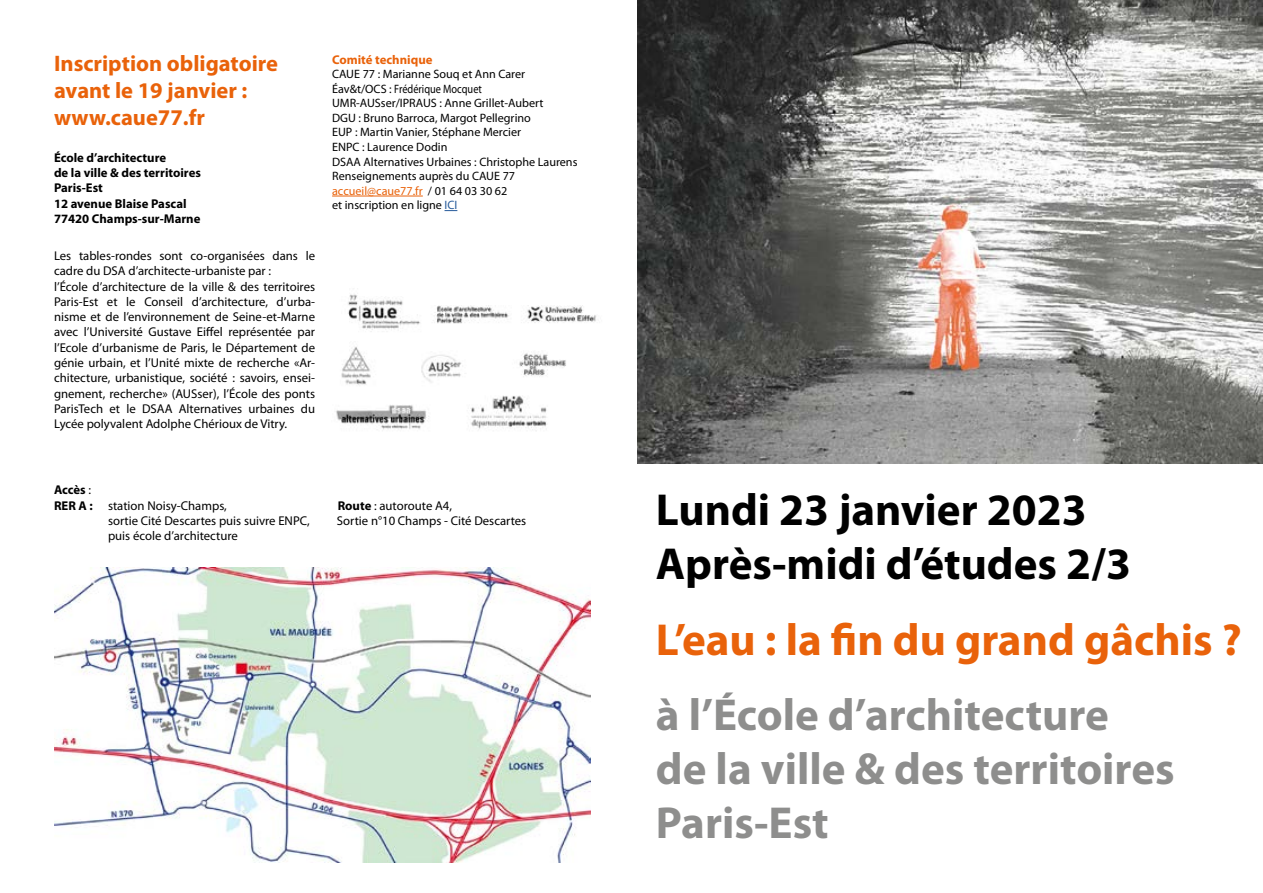
<style>
.page{position:relative;width:1263px;height:893px;background:#fff}
.page>*{position:absolute;margin:0;border:0;box-sizing:border-box;transform-origin:0 0}
.t1{font:700 45px/54px "Myriad Pro";color:#8e8e8d}
.t2{font:700 45px/54px "Myriad Pro";color:#000}
.t3{font:700 45px "Myriad Pro";color:#e9620a}
.t4{font:700 22.5px/27px "Myriad Pro";color:#e9620a}
.t5{font:12.75px/15.3px "Myriad Pro";color:#000}
.t6{font:700 12.75px/15.3px "Myriad Pro";color:#000}
.t7{font:700 12.75px "Myriad Pro";color:#e9620a}
.t8{font:12.15px/14.5px "Myriad Pro";color:#000}
.s1{color:#e9620a}
.s2{color:#275b9b}
.s3{font-weight:700}
</style>
<div class="page">
<hr style="left:332px;top:196px;width:91px;height:1px;background:#e9620a">
<svg style="left:444px;top:210px;width:13px;height:1px"></svg>
<img style="left:54px;top:568px;width:536px;height:295px">
<img style="left:336px;top:294px;width:260px;height:137px">
<img style="left:638px;top:0;width:625px;height:463px">
<h2 class="t4" style="left:54px;top:49px;width:226px">Inscription obligatoire avant le 19 janvier : www.caue77.fr</h2>
<p class="t6" style="left:54px;top:149px;width:148px">École d’architecture<br>de la ville &amp; des territoires<br>Paris-Est<br>12 avenue Blaise Pascal<br>77420 Champs-sur-Marne</p>
<p class="t5" style="left:54px;top:248px;width:263px">Les tables-rondes sont co-organisées dans le cadre du DSA d’architecte-urbaniste par :<br>l’École d’architecture de la ville &amp; des territoires Paris-Est et le Conseil d’architecture, d’urba&shy;nisme et de l’environnement de Seine-et-Marne avec l’Université Gustave Eiffel représentée par l’Ecole d’urbanisme de Paris, le Département de génie urbain, et l’Unité mixte de recherche «Ar&shy;chitecture, urbanistique, société : savoirs, ensei&shy;gnement, recherche» (AUSser), l’École des ponts ParisTech et le DSAA Alternatives urbaines du Lycée polyvalent Adolphe Chérioux de Vitry.</p>
<p class="t7" style="left:332px;top:51px;width:102px">Comité technique</p>
<p class="t8" style="left:332px;top:67px;width:247px">CAUE 77 : Marianne Souq et Ann Carer Éav&amp;t/OCS : Frédérique Mocquet UMR-AUSser/IPRAUS : Anne Grillet-Aubert<br>DGU : Bruno Barroca, Margot Pellegrino<br>EUP : Martin Vanier, Stéphane Mercier<br>ENPC : Laurence Dodin<br>DSAA Alternatives Urbaines : Christophe Laurens Renseignements auprès du CAUE 77 <span class="s1">accueil@caue77.fr</span> / 01 64 03 30 62<br>et inscription en ligne <span class="s2">ICI</span></p>
<p class="t5" style="left:54px;top:482px;width:174px"><span class="s3">Accès</span> :<br><span class="s3">RER A :</span> station Noisy-Champs,</p>
<p class="t5" style="left:338px;top:497px;width:116px"><span class="s3">Route</span> : autoroute A4,</p>
<p class="t5" style="left:108px;top:513px;width:203px">sortie Cité Descartes puis suivre ENPC,</p>
<p class="t5" style="left:337px;top:513px;width:191px">Sortie n°10 Champs - Cité Descartes</p>
<p class="t5" style="left:108px;top:528px;width:131px">puis école d’architecture</p>
<h1 class="t2" style="left:656px;top:481px;width:477px">Lundi 23 janvier 2023<br>Après-midi d’études 2/3</h1>
<h1 class="t3" style="left:656px;top:610px;width:587px">L’eau : la fin du grand gâchis ?</h1>
<h1 class="t1" style="left:656px;top:686px;width:520px">à l’École d’architecture<br>de la ville &amp; des territoires<br>Paris-Est</h1>
</div>
